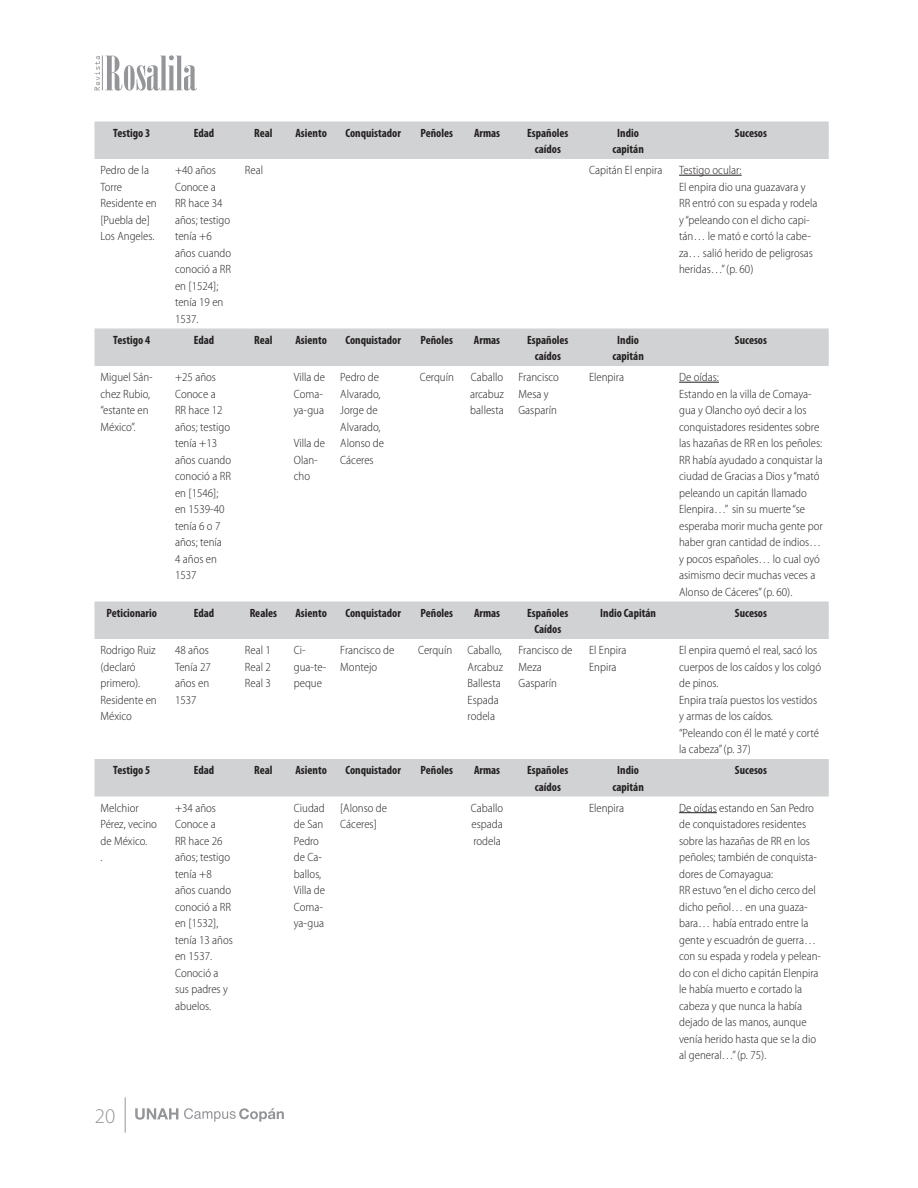
<style>
.page{position:relative;width:918px;height:1188px;background:#fff}
.page>*{position:absolute;margin:0;border:0;box-sizing:border-box;transform-origin:0 0}
.t1{font:300 21px "Myriad Pro";color:#939598}
.t2{font:300 semi-condensed 12px/16.5px "Myriad Pro";color:#231f20}
.t3{font:700 condensed 12px/16.5px "Myriad Pro";color:#231f20;text-align:center}
</style>
<div class="page">
<svg style="left:94px;top:55px;width:103px;height:36px"></svg>
<hr style="left:102px;top:55px;width:1px;height:35px;background:#939598">
<hr style="left:125px;top:1097px;width:1px;height:36px;background:#939598">
<svg style="left:135px;top:1108px;width:43px;height:12px"></svg>
<svg style="left:184px;top:1108px;width:100px;height:14px"></svg>
<svg style="left:94px;top:122px;width:735px;height:674px"></svg>
<hr style="left:679px;top:175px;width:63px;height:1px;background:#231f20">
<hr style="left:679px;top:382px;width:40px;height:1px;background:#231f20">
<hr style="left:679px;top:812px;width:38px;height:1px;background:#231f20">
<p class="t3" style="left:113px;top:124px;width:39px">Testigo 3</p>
<p class="t3" style="left:194px;top:124px;width:22px">Edad</p>
<p class="t3" style="left:254px;top:124px;width:20px">Real</p>
<p class="t3" style="left:295px;top:124px;width:33px">Asiento</p>
<p class="t3" style="left:345px;top:124px;width:57px">Conquistador</p>
<p class="t3" style="left:421px;top:124px;width:34px">Peñoles</p>
<p class="t3" style="left:474px;top:124px;width:28px">Armas</p>
<p class="t3" style="left:527px;top:124px;width:43px">Españoles caídos</p>
<p class="t3" style="left:612px;top:124px;width:33px">Indio capitán</p>
<p class="t3" style="left:735px;top:124px;width:34px">Sucesos</p>
<p class="t2" style="left:100px;top:162px;width:58px">Pedro de la<br>Torre<br>Residente en [Puebla de]<br>Los Angeles.</p>
<p class="t2" style="left:175px;top:162px;width:58px">+40 años<br>Conoce a<br>RR hace 34 años; testigo tenía +6 años cuando conoció a RR en [1524]; tenía 19 en<br>1537.</p>
<p class="t2" style="left:245px;top:162px;width:20px">Real</p>
<p class="t2" style="left:589px;top:162px;width:75px">Capitán El enpira</p>
<p class="t2" style="left:679px;top:162px;width:140px">Testigo ocular:<br>El enpira dio una guazavara y<br>RR entró con su espada y rodela y “peleando con el dicho capi&shy;tán… le mató e cortó la cabe&shy;za… salió herido de peligrosas heridas…” (p. 60)</p>
<p class="t3" style="left:113px;top:331px;width:39px">Testigo 4</p>
<p class="t3" style="left:194px;top:331px;width:22px">Edad</p>
<p class="t3" style="left:254px;top:331px;width:20px">Real</p>
<p class="t3" style="left:295px;top:331px;width:33px">Asiento</p>
<p class="t3" style="left:345px;top:331px;width:57px">Conquistador</p>
<p class="t3" style="left:421px;top:331px;width:34px">Peñoles</p>
<p class="t3" style="left:474px;top:331px;width:28px">Armas</p>
<p class="t3" style="left:527px;top:331px;width:43px">Españoles caídos</p>
<p class="t3" style="left:612px;top:331px;width:33px">Indio capitán</p>
<p class="t3" style="left:735px;top:331px;width:34px">Sucesos</p>
<p class="t2" style="left:100px;top:369px;width:54px">Miguel Sán&shy;chez Rubio, “estante en<br>México”.</p>
<p class="t2" style="left:175px;top:369px;width:58px">+25 años<br>Conoce a<br>RR hace 12 años; testigo tenía +13 años cuando conoció a RR en [1546]; en 1539-40 tenía 6 o 7 años; tenía<br>4 años en<br>1537</p>
<p class="t2" style="left:294px;top:369px;width:33px">Villa de<br>Coma&shy;ya-gua</p>
<p class="t2" style="left:340px;top:369px;width:45px">Pedro de<br>Alvarado,<br>Jorge de<br>Alvarado,<br>Alonso de<br>Cáceres</p>
<p class="t2" style="left:420px;top:369px;width:36px">Cerquín</p>
<p class="t2" style="left:470px;top:369px;width:36px;text-align:justify">Caballo arcabuz ballesta</p>
<p class="t2" style="left:519px;top:369px;width:42px">Francisco<br>Mesa y<br>Gasparín</p>
<p class="t2" style="left:589px;top:369px;width:37px">Elenpira</p>
<p class="t2" style="left:679px;top:369px;width:145px">De oídas:<br>Estando en la villa de Comaya&shy;gua y Olancho oyó decir a los conquistadores residentes sobre las hazañas de RR en los peñoles:<br>RR había ayudado a conquistar la ciudad de Gracias a Dios y “mató peleando un capitán llamado<br>Elenpira…” sin su muerte “se esperaba morir mucha gente por haber gran cantidad de indios… y pocos españoles… lo cual oyó asimismo decir muchas veces a<br>Alonso de Cáceres” (p. 60).</p>
<p class="t2" style="left:294px;top:435px;width:33px">Villa de<br>Olan&shy;cho</p>
<p class="t3" style="left:107px;top:604px;width:52px">Peticionario</p>
<p class="t3" style="left:194px;top:604px;width:22px">Edad</p>
<p class="t3" style="left:250px;top:604px;width:29px">Reales</p>
<p class="t3" style="left:295px;top:604px;width:33px">Asiento</p>
<p class="t3" style="left:345px;top:604px;width:57px">Conquistador</p>
<p class="t3" style="left:421px;top:604px;width:34px">Peñoles</p>
<p class="t3" style="left:474px;top:604px;width:28px">Armas</p>
<p class="t3" style="left:527px;top:604px;width:43px">Españoles<br>Caídos</p>
<p class="t3" style="left:600px;top:604px;width:57px">Indio Capitán</p>
<p class="t3" style="left:735px;top:604px;width:34px">Sucesos</p>
<p class="t2" style="left:101px;top:642px;width:58px">Rodrigo Ruiz (declaró primero).<br>Residente en<br>México</p>
<p class="t2" style="left:175px;top:642px;width:37px">48 años<br>Tenía 27 años en<br>1537</p>
<p class="t2" style="left:245px;top:642px;width:28px;text-align:justify">Real 1<br>Real 2<br>Real 3</p>
<p class="t2" style="left:294px;top:642px;width:34px">Ci&shy;gua-te&shy;peque</p>
<p class="t2" style="left:340px;top:642px;width:56px">Francisco de<br>Montejo</p>
<p class="t2" style="left:418px;top:642px;width:36px">Cerquín</p>
<p class="t2" style="left:468px;top:642px;width:37px">Caballo,<br>Arcabuz<br>Ballesta<br>Espada rodela</p>
<p class="t2" style="left:519px;top:642px;width:56px">Francisco de<br>Meza<br>Gasparín</p>
<p class="t2" style="left:589px;top:642px;width:39px">El Enpira<br>Enpira</p>
<p class="t2" style="left:679px;top:642px;width:144px">El enpira quemó el real, sacó los cuerpos de los caídos y los colgó de pinos.<br>Enpira traía puestos los vestidos y armas de los caídos.<br>“Peleando con él le maté y corté la cabeza” (p. 37)</p>
<p class="t3" style="left:113px;top:762px;width:39px">Testigo 5</p>
<p class="t3" style="left:194px;top:762px;width:22px">Edad</p>
<p class="t3" style="left:254px;top:762px;width:20px">Real</p>
<p class="t3" style="left:295px;top:762px;width:33px">Asiento</p>
<p class="t3" style="left:345px;top:762px;width:57px">Conquistador</p>
<p class="t3" style="left:421px;top:762px;width:34px">Peñoles</p>
<p class="t3" style="left:474px;top:762px;width:28px">Armas</p>
<p class="t3" style="left:527px;top:762px;width:43px">Españoles caídos</p>
<p class="t3" style="left:612px;top:762px;width:33px">Indio capitán</p>
<p class="t3" style="left:735px;top:762px;width:34px">Sucesos</p>
<p class="t2" style="left:100px;top:799px;width:58px">Melchior<br>Pérez, vecino de México.<br>.</p>
<p class="t2" style="left:175px;top:799px;width:59px">+34 años<br>Conoce a<br>RR hace 26 años; testigo tenía +8 años cuando conoció a RR en [1532], tenía 13 años en 1537.<br>Conoció a sus padres y abuelos.</p>
<p class="t2" style="left:294px;top:799px;width:33px">Ciudad de San<br>Pedro de Ca&shy;ballos,<br>Villa de<br>Coma&shy;ya-gua</p>
<p class="t2" style="left:340px;top:799px;width:48px">[Alonso de<br>Cáceres]</p>
<p class="t2" style="left:471px;top:799px;width:34px;text-align:justify">Caballo espada rodela</p>
<p class="t2" style="left:589px;top:799px;width:37px">Elenpira</p>
<p class="t2" style="left:679px;top:799px;width:144px">De oídas estando en San Pedro de conquistadores residentes sobre las hazañas de RR en los peñoles; también de conquista&shy;dores de Comayagua:<br>RR estuvo “en el dicho cerco del dicho peñol… en una guaza&shy;bara… había entrado entre la gente y escuadrón de guerra… con su espada y rodela y pelean&shy;do con el dicho capitán Elenpira le había muerto e cortado la cabeza y que nunca la había dejado de las manos, aunque venía herido hasta que se la dio al general…” (p. 75).</p>
<h1 class="t1" style="left:95px;top:1103px;width:22px">20</h1>
</div>
